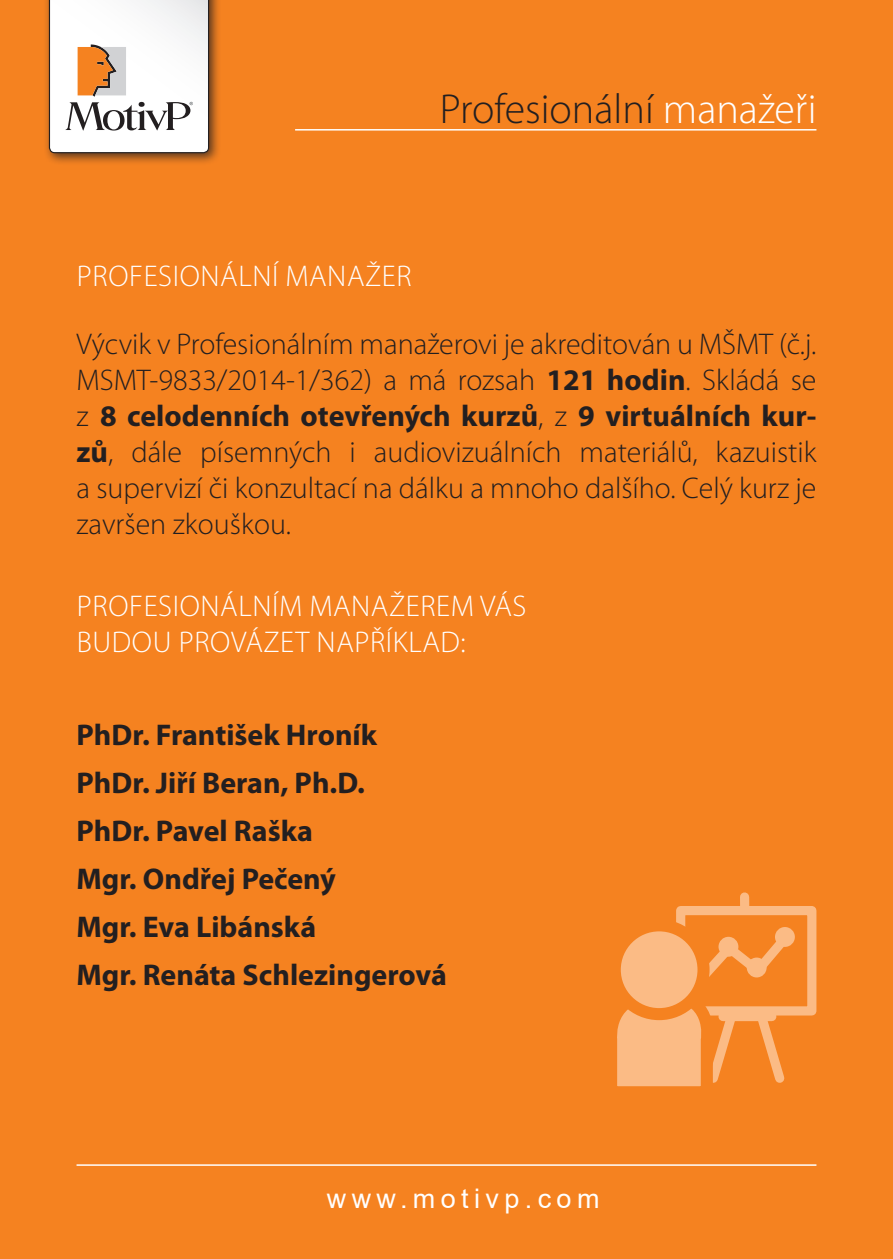
<style>
.page{position:relative;width:893px;height:1259px;background:#f58220}
.page>*{position:absolute;margin:0;border:0;box-sizing:border-box;transform-origin:0 0}
.t1{font:300 42px "Myriad Pro";color:#231f20}
.t2{font:300 30px/36px "Myriad Pro";color:#231f20;text-align:justify}
.t3{font:700 30px/48px "Myriad Pro";color:#231f20}
.t4{font:300 30px/36px "Myriad Pro";letter-spacing:.02em;color:#fff}
.t5{font:27px "Arial";letter-spacing:.2em;color:#fff}
.s1{color:#fff}
.s2{font-weight:700}
</style>
<div class="page">
<hr style="left:295px;top:129px;width:521px;height:2px;background:#fff">
<div style="left:740px;top:897px;width:10px;height:96px;background:#fbbb85"></div>
<div style="left:676px;top:906px;width:140px;height:109px;background:#f58220;border:9px solid #fbbb85"></div>
<svg style="left:617px;top:923px;width:182px;height:164px"></svg>
<div style="left:615px;top:925px;width:88px;height:89px;background:#fbbb85;border-radius:50%"></div>
<div style="left:609px;top:919px;width:100px;height:101px;border:12px solid #f58220;border-radius:50%"></div>
<div style="left:723px;top:1012px;width:49px;height:9px;background:#fbbb85"></div>
<div style="left:43px;top:0;width:178px;height:166px;background:#231f20;opacity:.75"></div>
<svg style="left:49px;top:0;width:160px;height:153px;background:#eae4df"></svg>
<hr style="left:77px;top:1164px;width:739px;height:1px;background:#fff">
<h1 class="t1" style="left:440px;top:86px;width:378px">Profesionální <span class="s1">manažeři</span></h1>
<p class="t4" style="left:77px;top:259px;width:336px">PROFESIONÁLNÍ MANAŽER</p>
<p class="t2" style="left:77px;top:326px;width:741px">Výcvik v Profesionálním manažerovi je akreditován u MŠMT (č.j.<br>MSMT-9833/2014-1/362) a má rozsah <span class="s2">121 hodin</span>. Skládá se z <span class="s2">8 celodenních otevřených kurzů</span>, z <span class="s2">9 virtuálních kur&shy;zů</span>, dále písemných i audiovizuálních materiálů, kazuistik a supervizí či konzultací na dálku a mnoho dalšího. Celý kurz je završen zkouškou.</p>
<p class="t4" style="left:77px;top:588px;width:451px">PROFESIONÁLNÍM MANAŽEREM VÁS<br>BUDOU PROVÁZET NAPŘÍKLAD:</p>
<p class="t3" style="left:77px;top:710px;width:372px">PhDr. František Hroník<br>PhDr. Jiří Beran, Ph.D.<br>PhDr. Pavel Raška<br>Mgr. Ondřej Pečený<br>Mgr. Eva Libánská<br>Mgr. Renáta Schlezingerová</p>
<p class="t5" style="left:327px;top:1179px;width:274px">www.motivp.com</p>
</div>
